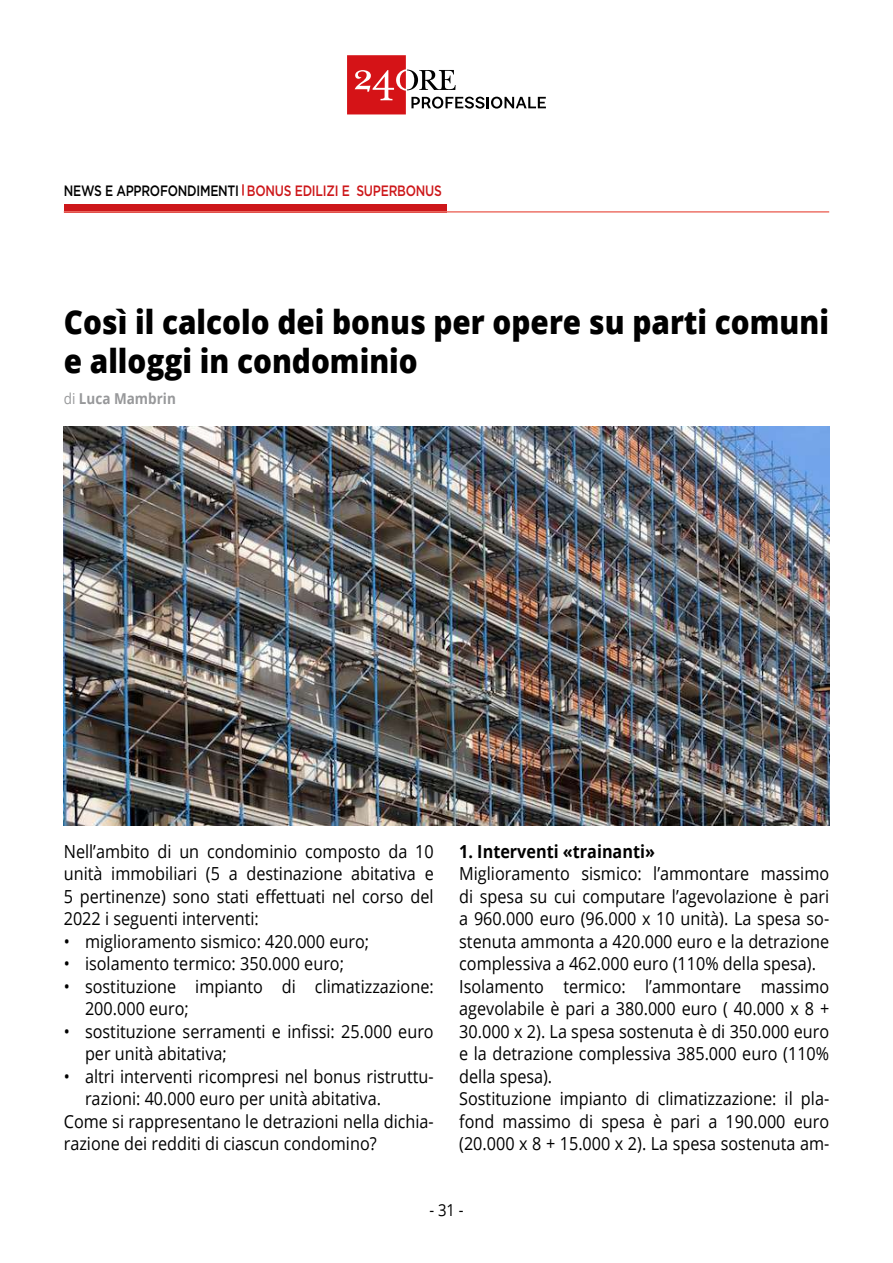
<style>
.page{position:relative;width:893px;height:1263px;background:#fff}
.page>*{position:absolute;margin:0;border:0;box-sizing:border-box;transform-origin:0 0}
.t1{font:800 33px/39.6px "Open Sans";color:#000;scale:.9 1}
.t2{font:18px/22.5px "Open Sans";color:#000;scale:.9 1}
.t3{font:700 18px "Open Sans";color:#000;scale:.9 1}
.t4{font:16.5px "Open Sans";color:#000;scale:.9 1}
.t5{font:500 15px "Gotham";letter-spacing:-.02em;color:#cd171a;scale:.81 1}
.t6{font:700 15px "Open Sans";color:#97989a;scale:.9 1}
.s1{color:#000}
.s2{font-weight:400}
</style>
<div class="page">
<div style="left:64px;top:204px;width:382px;height:9px;background:#cd171a"></div>
<hr style="left:64px;top:211px;width:765px;height:2px;background:#ed7369">
<svg style="left:347px;top:55px;width:199px;height:59px"></svg>
<svg style="left:242px;top:184px;width:2px;height:12px"></svg>
<img style="left:64px;top:426px;width:765px;height:400px">
<p class="t5" style="left:64px;top:180px;width:468px"><span class="s1">NEWS E APPROFONDIMENTI</span> BONUS EDILIZI E SUPERBONUS</p>
<h1 class="t1" style="left:64px;top:300px;width:852px">Così il calcolo dei bonus per opere su parti comuni e alloggi in condominio</h1>
<p class="t6" style="left:64px;top:388px;width:126px"><span class="s2">di</span> Luca Mambrin</p>
<p class="t2" style="left:64px;top:840px;width:413px;text-align:justify">Nell’ambito di un condominio composto da 10 unità immobiliari (5 a destinazione abitativa e 5 pertinenze) sono stati effettuati nel corso del 2022 i seguenti interventi:</p>
<p class="t2" style="left:64px;top:930px;width:341px">• miglioramento sismico: 420.000 euro;</p>
<p class="t2" style="left:64px;top:952px;width:313px">• isolamento termico: 350.000 euro;</p>
<p class="t2" style="left:85px;top:975px;width:389px;text-indent:-21px">• sostituzione impianto di climatizzazione:<br>200.000 euro;</p>
<p class="t2" style="left:85px;top:1020px;width:389px;text-indent:-21px">• sostituzione serramenti e infissi: 25.000 euro per unità abitativa;</p>
<p class="t2" style="left:64px;top:1065px;width:413px">• altri interventi ricompresi nel bonus ristruttu-</p>
<p class="t2" style="left:85px;top:1087px;width:330px">razioni: 40.000 euro per unità abitativa.</p>
<p class="t2" style="left:64px;top:1110px;width:413px">Come si rappresentano le detrazioni nella dichia-</p>
<p class="t2" style="left:64px;top:1132px;width:349px">razione dei redditi di ciascun condomino?</p>
<p class="t3" style="left:459px;top:839px;width:219px">1. Interventi «trainanti»</p>
<p class="t2" style="left:459px;top:862px;width:413px">Miglioramento sismico: l’ammontare massimo di spesa su cui computare l’agevolazione è pari a 960.000 euro (96.000 x 10 unità). La spesa so&shy;stenuta ammonta a 420.000 euro e la detrazione complessiva a 462.000 euro (110% della spesa).<br>Isolamento termico: l’ammontare massimo agevolabile è pari a 380.000 euro ( 40.000 x 8 + 30.000 x 2). La spesa sostenuta è di 350.000 euro e la detrazione complessiva 385.000 euro (110% della spesa).<br>Sostituzione impianto di climatizzazione: il pla&shy;fond massimo di spesa è pari a 190.000 euro (20.000 x 8 + 15.000 x 2). La spesa sostenuta am-</p>
<p class="t4" style="left:429px;top:1199px;width:40px">- 31 -</p>
</div>
